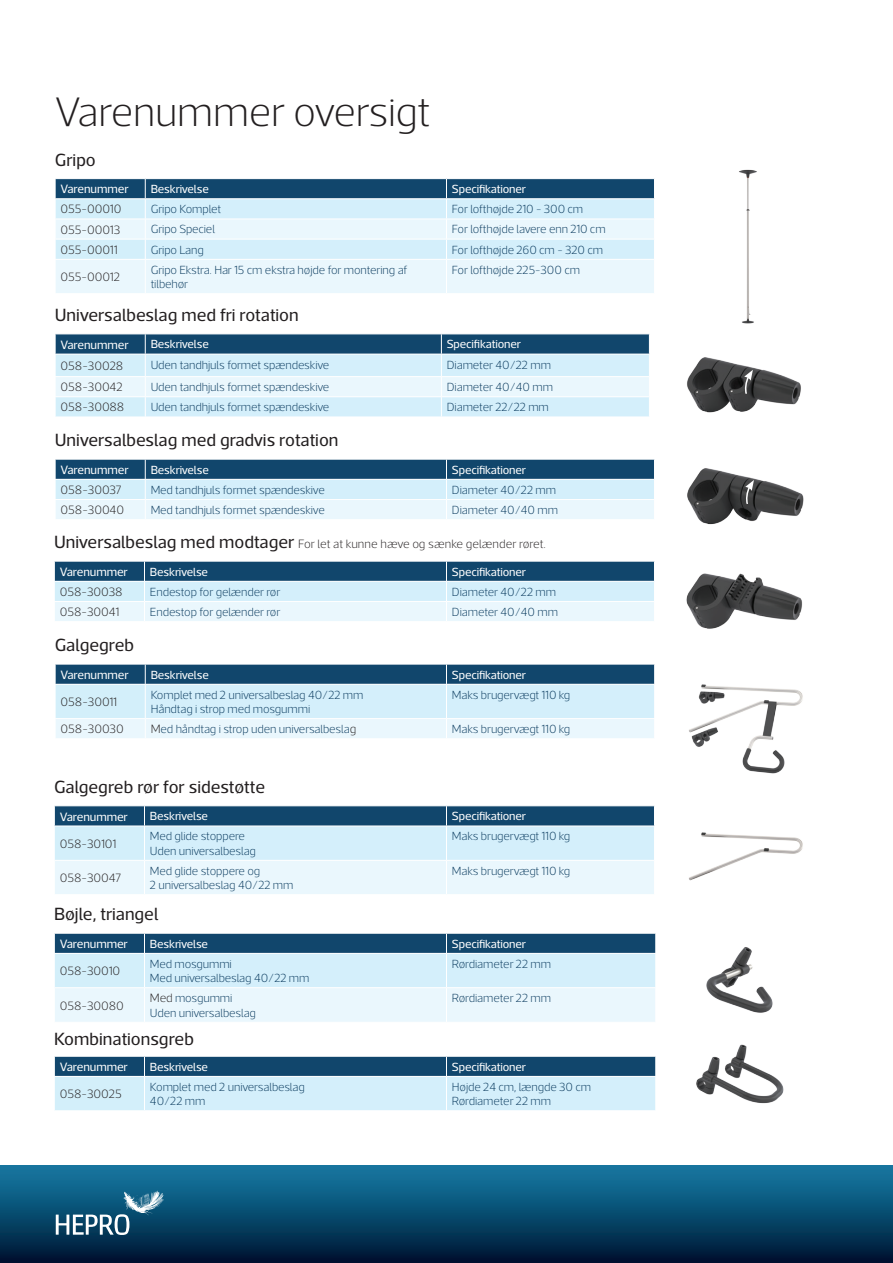
<style>
.page{position:relative;width:893px;height:1263px;background:#fff}
.page>*{position:absolute;margin:0;border:0;box-sizing:border-box;transform-origin:0 0}
.t1{font:200 42px "Acto";letter-spacing:-.01em;color:#231f20}
.t2{font:18px "Acto";color:#231f20}
.t3{font:200 12.3px "Acto";letter-spacing:-.005em;color:#231f20}
.t4{font:12.3px "Acto";letter-spacing:-.01em;color:#fff}
.t5{font:200 12px/14.4px "Acto";letter-spacing:-.01em;color:#08395d}
.t6{font:12px "Acto";letter-spacing:-.01em;color:#fff}
.s1{font-weight:400;font-size:18px}
.s2{font-size:12.3px;color:#231f20}
</style>
<div class="page">
<svg style="left:55px;top:179px;width:600px;height:114px;background:#bfd7e4"></svg>
<hr style="left:446px;top:260px;width:1px;height:33px;background:#fff">
<hr style="left:55px;top:239px;width:90px;height:1px;background:#fff">
<hr style="left:145px;top:239px;width:301px;height:1px;background:#fff">
<svg style="left:55px;top:334px;width:595px;height:83px;background:#adcada"></svg>
<hr style="left:55px;top:396px;width:90px;height:1px;background:#fff">
<hr style="left:145px;top:396px;width:296px;height:1px;background:#fff">
<svg style="left:55px;top:459px;width:600px;height:60px;background:#9fbcce"></svg>
<svg style="left:54px;top:561px;width:601px;height:60px;background:#9fbcce"></svg>
<img style="left:739px;top:169px;width:18px;height:155px">
<img style="left:686px;top:573px;width:116px;height:56px">
<img style="left:687px;top:468px;width:117px;height:57px">
<svg style="left:745px;top:480px;width:9px;height:26px"></svg>
<svg style="left:55px;top:664px;width:600px;height:74px;background:#a9c6d6"></svg>
<svg style="left:54px;top:806px;width:601px;height:88px;background:#b1ccdb"></svg>
<hr style="left:144px;top:826px;width:302px;height:1px;background:#fff">
<hr style="left:446px;top:826px;width:209px;height:1px;background:#fff">
<hr style="left:446px;top:826px;width:1px;height:34px;background:#fff">
<hr style="left:654px;top:826px;width:1px;height:34px;background:#fff">
<hr style="left:54px;top:826px;width:90px;height:1px;background:#fff">
<hr style="left:54px;top:826px;width:1px;height:34px;background:#fff">
<hr style="left:144px;top:826px;width:1px;height:34px;background:#fff">
<hr style="left:54px;top:861px;width:1px;height:33px;background:#fff">
<hr style="left:54px;top:860px;width:90px;height:1px;background:#fff">
<hr style="left:144px;top:860px;width:302px;height:1px;background:#fff">
<hr style="left:446px;top:860px;width:209px;height:1px;background:#fff">
<hr style="left:144px;top:861px;width:1px;height:33px;background:#fff">
<hr style="left:446px;top:861px;width:1px;height:33px;background:#fff">
<hr style="left:654px;top:861px;width:1px;height:33px;background:#fff">
<img style="left:689px;top:684px;width:114px;height:90px">
<img style="left:689px;top:832px;width:114px;height:49px">
<svg style="left:54px;top:933px;width:602px;height:89px;background:#b2cddc"></svg>
<hr style="left:144px;top:953px;width:302px;height:1px;background:#fff">
<hr style="left:446px;top:953px;width:210px;height:1px;background:#fff">
<hr style="left:446px;top:954px;width:1px;height:33px;background:#fff">
<hr style="left:655px;top:954px;width:1px;height:33px;background:#fff">
<hr style="left:54px;top:953px;width:90px;height:1px;background:#fff">
<hr style="left:54px;top:954px;width:1px;height:33px;background:#fff">
<hr style="left:144px;top:954px;width:1px;height:33px;background:#fff">
<hr style="left:54px;top:988px;width:1px;height:34px;background:#fff">
<hr style="left:54px;top:987px;width:90px;height:1px;background:#fff">
<hr style="left:144px;top:987px;width:302px;height:1px;background:#fff">
<hr style="left:446px;top:987px;width:210px;height:1px;background:#fff">
<hr style="left:144px;top:988px;width:1px;height:34px;background:#fff">
<hr style="left:446px;top:988px;width:1px;height:34px;background:#fff">
<hr style="left:655px;top:988px;width:1px;height:34px;background:#fff">
<svg style="left:54px;top:1056px;width:602px;height:54px;background:#8fb3c8"></svg>
<hr style="left:144px;top:1076px;width:302px;height:1px;background:#fff">
<hr style="left:446px;top:1076px;width:210px;height:1px;background:#fff">
<hr style="left:446px;top:1077px;width:1px;height:33px;background:#fff">
<hr style="left:655px;top:1077px;width:1px;height:33px;background:#fff">
<hr style="left:54px;top:1076px;width:90px;height:1px;background:#fff">
<hr style="left:54px;top:1077px;width:1px;height:33px;background:#fff">
<hr style="left:144px;top:1077px;width:1px;height:33px;background:#fff">
<img style="left:706px;top:947px;width:67px;height:66px">
<img style="left:696px;top:1044px;width:88px;height:60px">
<div style="left:0;top:1165px;width:893px;height:98px;background:linear-gradient(to bottom,#167ea7,#001533)"></div>
<svg style="left:56px;top:1190px;width:108px;height:45px;background:#38708d"></svg>
<img style="left:687px;top:357px;width:114px;height:56px">
<svg style="left:744px;top:370px;width:9px;height:26px"></svg>
<h1 class="t1" style="left:55px;top:88px;width:377px">Varenummer oversigt</h1>
<h2 class="t2" style="left:55px;top:149px;width:43px">Gripo</h2>
<p class="t4" style="left:61px;top:182px;width:70px">Varenummer</p>
<p class="t6" style="left:151px;top:182px;width:60px">Beskrivelse</p>
<p class="t6" style="left:452px;top:182px;width:76px">Specifikationer</p>
<p class="t3" style="left:61px;top:202px;width:62px">055-00010</p>
<p class="t5" style="left:151px;top:202px;width:72px">Gripo Komplet</p>
<p class="t5" style="left:452px;top:202px;width:133px">For lofthøjde 210 - 300 cm</p>
<p class="t3" style="left:61px;top:223px;width:61px">055-00013</p>
<p class="t5" style="left:151px;top:222px;width:66px">Gripo Speciel</p>
<p class="t5" style="left:452px;top:222px;width:155px">For lofthøjde lavere enn 210 cm</p>
<p class="t3" style="left:61px;top:243px;width:58px">055-00011</p>
<p class="t5" style="left:151px;top:242px;width:55px">Gripo Lang</p>
<p class="t5" style="left:452px;top:242px;width:153px">For lofthøjde 260 cm - 320 cm</p>
<p class="t3" style="left:61px;top:270px;width:61px">055-00012</p>
<p class="t5" style="left:151px;top:262px;width:258px">Gripo Ekstra. Har 15 cm ekstra højde for montering af tilbehør</p>
<p class="t5" style="left:452px;top:262px;width:130px">For lofthøjde 225-300 cm</p>
<h2 class="t2" style="left:55px;top:304px;width:246px">Universalbeslag med fri rotation</h2>
<p class="t4" style="left:61px;top:337px;width:70px">Varenummer</p>
<p class="t6" style="left:151px;top:337px;width:60px">Beskrivelse</p>
<p class="t6" style="left:447px;top:337px;width:76px">Specifikationer</p>
<p class="t3" style="left:61px;top:359px;width:64px">058-30028</p>
<p class="t5" style="left:151px;top:357px;width:180px">Uden tandhjuls formet spændeskive</p>
<p class="t5" style="left:447px;top:357px;width:106px">Diameter 40/22 mm</p>
<p class="t3" style="left:61px;top:380px;width:64px">058-30042</p>
<p class="t5" style="left:151px;top:380px;width:180px">Uden tandhjuls formet spændeskive</p>
<p class="t5" style="left:447px;top:380px;width:108px">Diameter 40/40 mm</p>
<p class="t3" style="left:61px;top:400px;width:65px">058-30088</p>
<p class="t5" style="left:151px;top:400px;width:180px">Uden tandhjuls formet spændeskive</p>
<p class="t5" style="left:447px;top:400px;width:104px">Diameter 22/22 mm</p>
<h2 class="t2" style="left:55px;top:429px;width:285px">Universalbeslag med gradvis rotation</h2>
<p class="t4" style="left:61px;top:462px;width:70px">Varenummer</p>
<p class="t6" style="left:151px;top:462px;width:60px">Beskrivelse</p>
<p class="t6" style="left:452px;top:462px;width:76px">Specifikationer</p>
<p class="t3" style="left:61px;top:483px;width:63px">058-30037</p>
<p class="t5" style="left:151px;top:482px;width:176px">Med tandhjuls formet spændeskive</p>
<p class="t5" style="left:452px;top:482px;width:106px">Diameter 40/22 mm</p>
<p class="t3" style="left:61px;top:503px;width:65px">058-30040</p>
<p class="t5" style="left:151px;top:503px;width:176px">Med tandhjuls formet spændeskive</p>
<p class="t5" style="left:452px;top:503px;width:108px">Diameter 40/40 mm</p>
<p class="t3" style="left:54px;top:537px;width:493px"><span class="s1">Universalbeslag med modtager</span> For let at kunne hæve og sænke gelænder røret.</p>
<p class="t4" style="left:60px;top:564px;width:70px">Varenummer</p>
<p class="t6" style="left:150px;top:564px;width:60px">Beskrivelse</p>
<p class="t6" style="left:452px;top:564px;width:76px">Specifikationer</p>
<p class="t3" style="left:60px;top:585px;width:64px">058-30038</p>
<p class="t5" style="left:150px;top:584px;width:132px">Endestop for gelænder rør</p>
<p class="t5" style="left:452px;top:584px;width:106px">Diameter 40/22 mm</p>
<p class="t3" style="left:60px;top:605px;width:61px">058-30041</p>
<p class="t5" style="left:150px;top:605px;width:132px">Endestop for gelænder rør</p>
<p class="t5" style="left:452px;top:605px;width:108px">Diameter 40/40 mm</p>
<h2 class="t2" style="left:55px;top:634px;width:81px">Galgegreb</h2>
<p class="t4" style="left:61px;top:667px;width:70px">Varenummer</p>
<p class="t6" style="left:151px;top:667px;width:60px">Beskrivelse</p>
<p class="t6" style="left:452px;top:667px;width:76px">Specifikationer</p>
<p class="t3" style="left:61px;top:695px;width:58px">058-30011</p>
<p class="t5" style="left:151px;top:687px;width:214px">Komplet med 2 universalbeslag 40/22 mm<br>Håndtag i strop med mosgummi</p>
<p class="t5" style="left:452px;top:687px;width:120px">Maks brugervægt 110 kg</p>
<p class="t3" style="left:61px;top:722px;width:65px">058-30030</p>
<p class="t5" style="left:151px;top:722px;width:207px"><span class="s2">M</span>ed håndtag i strop uden universalbesla<span class="s2">g</span></p>
<p class="t5" style="left:452px;top:722px;width:120px">Maks brugervægt 110 kg</p>
<h2 class="t2" style="left:54px;top:776px;width:213px">Galgegreb rør for sidestøtte</h2>
<p class="t4" style="left:60px;top:809px;width:70px">Varenummer</p>
<p class="t6" style="left:150px;top:809px;width:60px">Beskrivelse</p>
<p class="t6" style="left:452px;top:809px;width:76px">Specifikationer</p>
<p class="t3" style="left:60px;top:837px;width:58px">058-30101</p>
<p class="t5" style="left:150px;top:829px;width:108px">Med glide stoppere<br>Uden universalbeslag</p>
<p class="t5" style="left:452px;top:829px;width:120px">Maks brugervægt 110 kg</p>
<p class="t3" style="left:60px;top:871px;width:63px">058-30047</p>
<p class="t5" style="left:150px;top:863px;width:145px">Med glide stoppere og<br>2 universalbeslag 40/22 mm</p>
<p class="t5" style="left:452px;top:863px;width:120px">Maks brugervægt 110 kg</p>
<h2 class="t2" style="left:54px;top:903px;width:106px">Bøjle, triangel</h2>
<p class="t4" style="left:60px;top:936px;width:70px">Varenummer</p>
<p class="t6" style="left:150px;top:936px;width:60px">Beskrivelse</p>
<p class="t6" style="left:452px;top:936px;width:76px">Specifikationer</p>
<p class="t3" style="left:60px;top:964px;width:62px">058-30010</p>
<p class="t5" style="left:150px;top:956px;width:161px">Med mosgummi<br>Med universalbeslag 40/22 mm</p>
<p class="t5" style="left:452px;top:956px;width:101px">Rørdiameter 22 mm</p>
<p class="t3" style="left:60px;top:998px;width:65px">058-30080</p>
<p class="t5" style="left:150px;top:991px;width:108px"><span class="s2">Med</span> mosgummi<br>Uden universalbeslag</p>
<p class="t5" style="left:452px;top:991px;width:101px">Rørdiameter 22 mm</p>
<h2 class="t2" style="left:54px;top:1028px;width:142px">Kombinationsgreb</h2>
<p class="t4" style="left:60px;top:1059px;width:70px">Varenummer</p>
<p class="t6" style="left:150px;top:1060px;width:60px">Beskrivelse</p>
<p class="t6" style="left:452px;top:1060px;width:76px">Specifikationer</p>
<p class="t3" style="left:60px;top:1087px;width:64px">058-30025</p>
<p class="t5" style="left:150px;top:1079px;width:156px">Komplet med 2 universalbeslag<br>40/22 mm</p>
<p class="t5" style="left:452px;top:1079px;width:141px">Højde 24 cm, længde 30 cm<br>Rørdiameter 22 mm</p>
</div>
